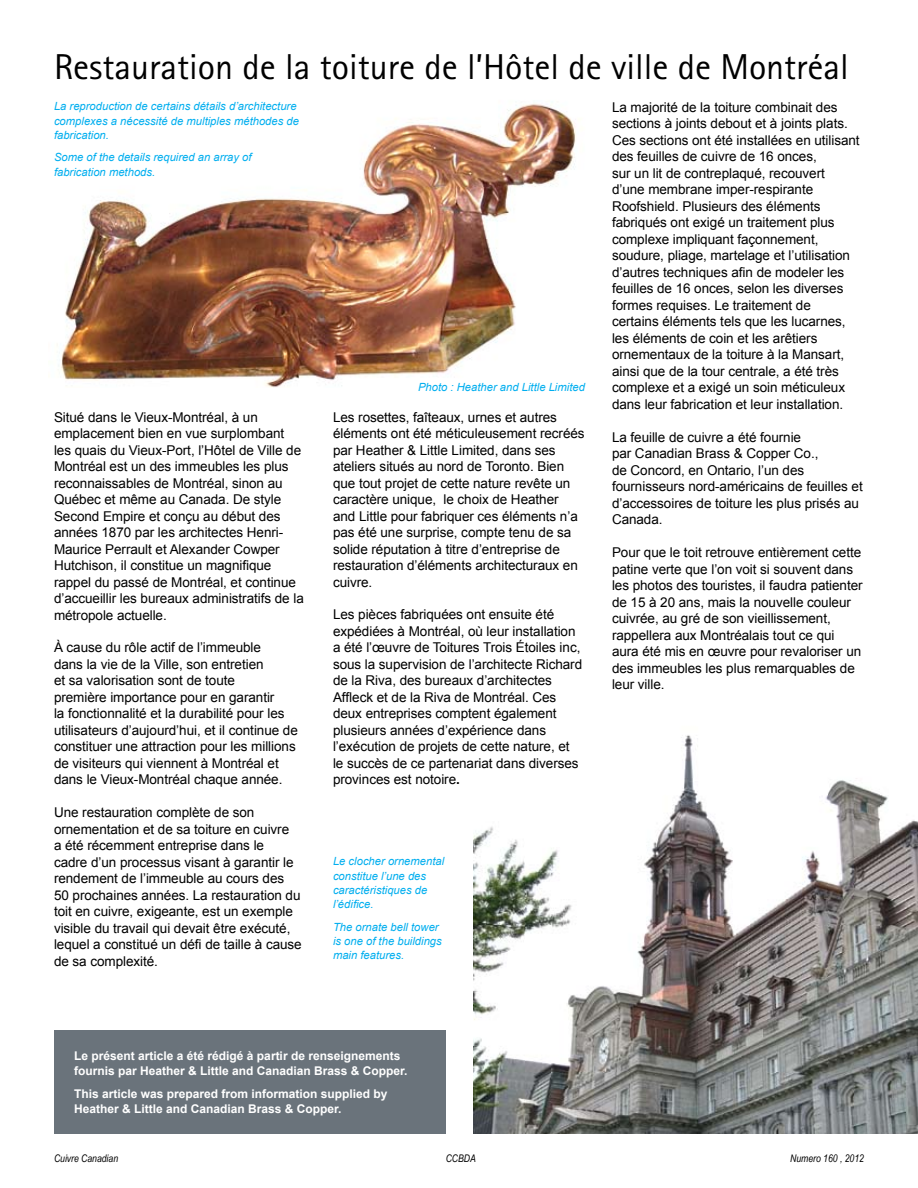
<style>
.page{position:relative;width:918px;height:1188px;background:#fff}
.page>*{position:absolute;margin:0;border:0;box-sizing:border-box;transform-origin:0 0}
.t1{font:36px "Rotis Sans Serif Pro";color:#000}
.t2{font:13.5px/16.5px "Arial";letter-spacing:-.005em;color:#000}
.t3{font:700 12px/15px "Arial";color:#fff}
.t4{font:italic 11.25px/14.2px "Arial";color:#00aeef}
.t5{font:italic 10.5px "Arial Narrow";color:#000}
.s1{font-weight:700}
</style>
<div class="page">
<img style="left:61px;top:103px;width:515px;height:284px">
<img style="left:474px;top:735px;width:444px;height:399px">
<div style="left:54px;top:1031px;width:392px;height:103px;background:#6a737b"></div>
<h1 class="t1" style="left:54px;top:46px;width:796px">Restauration de la toiture de l’Hôtel de ville de Montréal</h1>
<p class="t4" style="left:54px;top:99px;width:247px">La reproduction de certains détails d’architecture complexes a nécessité de multiples méthodes de fabrication.</p>
<p class="t4" style="left:54px;top:150px;width:199px">Some of the details required an array of fabrication methods.</p>
<p class="t2" style="left:54px;top:409px;width:251px">Situé dans le Vieux-Montréal, à un emplacement bien en vue surplombant les quais du Vieux-Port, l’Hôtel de Ville de Montréal est un des immeubles les plus reconnaissables de Montréal, sinon au Québec et même au Canada. De style Second Empire et conçu au début des années 1870 par les architectes Henri-Maurice Perrault et Alexander Cowper Hutchison, il constitue un magnifique rappel du passé de Montréal, et continue d’accueillir les bureaux administratifs de la métropole actuelle.</p>
<p class="t2" style="left:54px;top:640px;width:245px">À cause du rôle actif de l’immeuble<br>dans la vie de la Ville, son entretien<br>et sa valorisation sont de toute<br>première importance pour en garantir<br>la fonctionnalité et la durabilité pour les utilisateurs d’aujourd’hui, et il continue de constituer une attraction pour les millions de visiteurs qui viennent à Montréal et dans le Vieux-Montréal chaque année.</p>
<p class="t2" style="left:54px;top:804px;width:249px">Une restauration complète de son ornementation et de sa toiture en cuivre<br>a été récemment entreprise dans le<br>cadre d’un processus visant à garantir le rendement de l’immeuble au cours des 50 prochaines années. La restauration du toit en cuivre, exigeante, est un exemple visible du travail qui devait être exécuté, lequel a constitué un défi de taille à cause de sa complexité.</p>
<p class="t4" style="left:418px;top:380px;width:168px">Photo : Heather and Little Limited</p>
<p class="t2" style="left:333px;top:409px;width:253px">Les rosettes, faîteaux, urnes et autres éléments ont été méticuleusement recréés par Heather &amp; Little Limited, dans ses ateliers situés au nord de Toronto. Bien que tout projet de cette nature revête un caractère unique, le choix de Heather<br>and Little pour fabriquer ces éléments n’a pas été une surprise, compte tenu de sa solide réputation à titre d’entreprise de restauration d’éléments architecturaux en cuivre.</p>
<p class="t2" style="left:333px;top:607px;width:251px">Les pièces fabriquées ont ensuite été expédiées à Montréal, où leur installation a été l’œuvre de Toitures Trois Étoiles inc, sous la supervision de l’architecte Richard de la Riva, des bureaux d’architectes Affleck et de la Riva de Montréal. Ces deux entreprises comptent également plusieurs années d’expérience dans l’exécution de projets de cette nature, et le succès de ce partenariat dans diverses provinces est notoire<span class="s1">.</span></p>
<p class="t2" style="left:612px;top:99px;width:249px">La majorité de la toiture combinait des sections à joints debout et à joints plats.<br>Ces sections ont été installées en utilisant des feuilles de cuivre de 16 onces,<br>sur un lit de contreplaqué, recouvert d’une membrane imper-respirante Roofshield. Plusieurs des éléments fabriqués ont exigé un traitement plus complexe impliquant façonnement, soudure, pliage, martelage et l’utilisation d’autres techniques afin de modeler les feuilles de 16 onces, selon les diverses formes requises. Le traitement de certains éléments tels que les lucarnes, les éléments de coin et les arêtiers ornementaux de la toiture à la Mansart, ainsi que de la tour centrale, a été très complexe et a exigé un soin méticuleux dans leur fabrication et leur installation.</p>
<p class="t2" style="left:612px;top:429px;width:252px">La feuille de cuivre a été fournie<br>par Canadian Brass &amp; Copper Co.,<br>de Concord, en Ontario, l’un des fournisseurs nord-américains de feuilles et d’accessoires de toiture les plus prisés au<br>Canada.</p>
<p class="t2" style="left:612px;top:544px;width:252px">Pour que le toit retrouve entièrement cette patine verte que l’on voit si souvent dans les photos des touristes, il faudra patienter de 15 à 20 ans, mais la nouvelle couleur cuivrée, au gré de son vieillissement, rappellera aux Montréalais tout ce qui aura été mis en œuvre pour revaloriser un des immeubles les plus remarquables de leur ville.</p>
<p class="t4" style="left:333px;top:855px;width:113px">Le clocher ornemental constitue l’une des caractéristiques de l’édifice.</p>
<p class="t4" style="left:333px;top:920px;width:110px">The ornate bell tower is one of the buildings main features.</p>
<p class="t3" style="left:74px;top:1049px;width:335px">Le présent article a été rédigé à partir de renseignements fournis par Heather &amp; Little and Canadian Brass &amp; Copper.</p>
<p class="t3" style="left:74px;top:1087px;width:315px">This article was prepared from information supplied by<br>Heather &amp; Little and Canadian Brass &amp; Copper.</p>
<p class="t5" style="left:54px;top:1152px;width:66px">Cuivre Canadian</p>
<p class="t5" style="left:446px;top:1152px;width:32px">CCBDA</p>
<p class="t5" style="left:790px;top:1152px;width:75px">Numero 160 , 2012</p>
</div>
